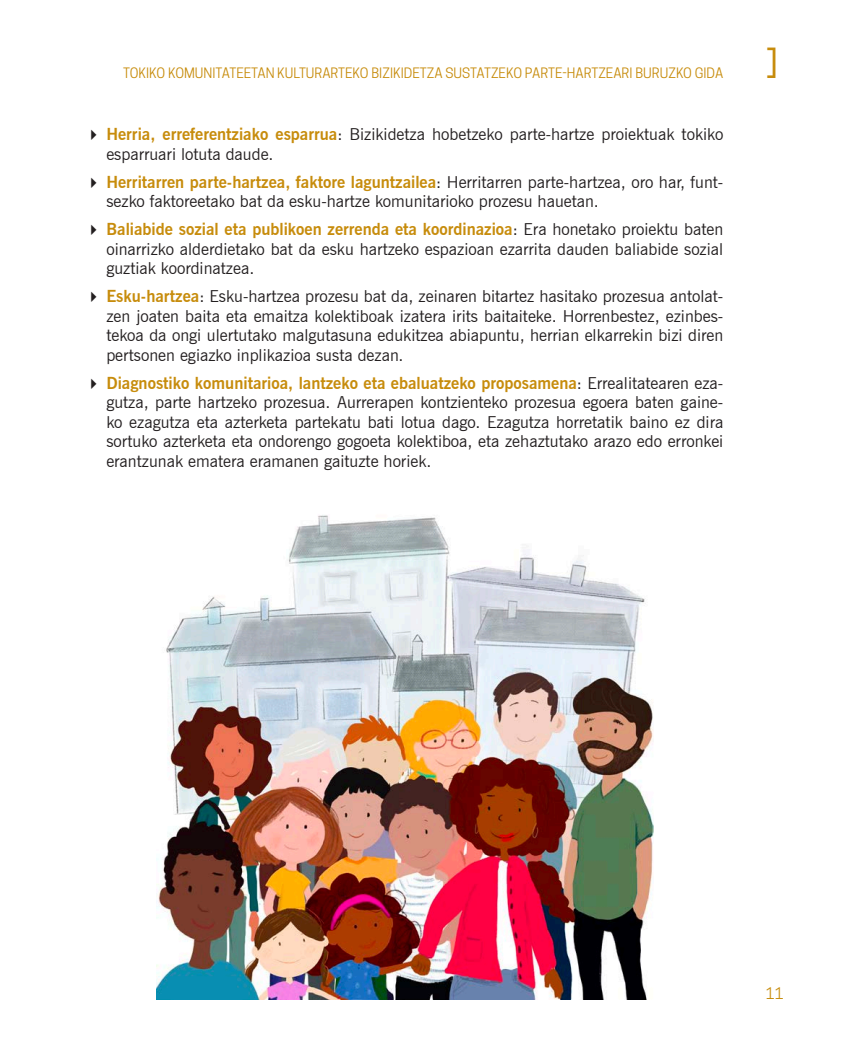
<style>
.page{position:relative;width:851px;height:1063px;background:#fff}
.page>*{position:absolute;margin:0;border:0;box-sizing:border-box;transform-origin:0 0}
.t1{font:39px "Cooper Hewitt";color:#c78c0c}
.t2{font:16.5px/19.5px "News Gothic BT";color:#231f20;text-align:justify}
.t3{font:15px "Cooper Hewitt";color:#c78c0c}
.t4{font:13.5px "Cooper Hewitt";color:#c78c0c}
.s1{font-weight:700;color:#c78c0c}
</style>
<div class="page">
<img style="left:157px;top:515px;width:496px;height:484px">
<p class="t4" style="left:123px;top:65px;width:601px">TOKIKO KOMUNITATEETAN KULTURARTEKO BIZIKIDETZA SUSTATZEKO PARTE-HARTZEARI BURUZKO GIDA</p>
<p class="t2" style="left:106px;top:124px;width:618px"><span class="s1">Herria, erreferentziako esparrua</span>: Bizikidetza hobetzeko parte-hartze proiektuak tokiko esparruari lotuta daude.</p>
<p class="t2" style="left:106px;top:172px;width:618px"><span class="s1">Herritarren parte-hartzea, faktore laguntzailea</span>: Herritarren parte-hartzea, oro har, funt&shy;sezko faktoreetako bat da esku-hartze komunitarioko prozesu hauetan.</p>
<p class="t2" style="left:106px;top:219px;width:618px"><span class="s1">Baliabide sozial eta publikoen zerrenda eta koordinazioa</span>: Era honetako proiektu baten oinarrizko alderdietako bat da esku hartzeko espazioan ezarrita dauden baliabide sozial guztiak koordinatzea.</p>
<p class="t2" style="left:106px;top:286px;width:618px"><span class="s1">Esku-hartzea</span>: Esku-hartzea prozesu bat da, zeinaren bitartez hasitako prozesua antolat&shy;zen joaten baita eta emaitza kolektiboak izatera irits baitaiteke. Horrenbestez, ezinbes&shy;tekoa da ongi ulertutako malgutasuna edukitzea abiapuntu, herrian elkarrekin bizi diren pertsonen egiazko inplikazioa susta dezan.</p>
<p class="t2" style="left:106px;top:373px;width:618px"><span class="s1">Diagnostiko komunitarioa, lantzeko eta ebaluatzeko proposamena</span>: Errealitatearen eza&shy;gutza, parte hartzeko prozesua. Aurrerapen kontzienteko prozesua egoera baten gaine&shy;ko ezagutza eta azterketa partekatu bati lotua dago. Ezagutza horretatik baino ez dira sortuko azterketa eta ondorengo gogoeta kolektiboa, eta zehaztutako arazo edo erronkei erantzunak ematera eramanen gaituzte horiek.</p>
<h1 class="t1" style="left:765px;top:40px;width:14px">]</h1>
<p class="t3" style="left:765px;top:985px;width:19px">11</p>
</div>
